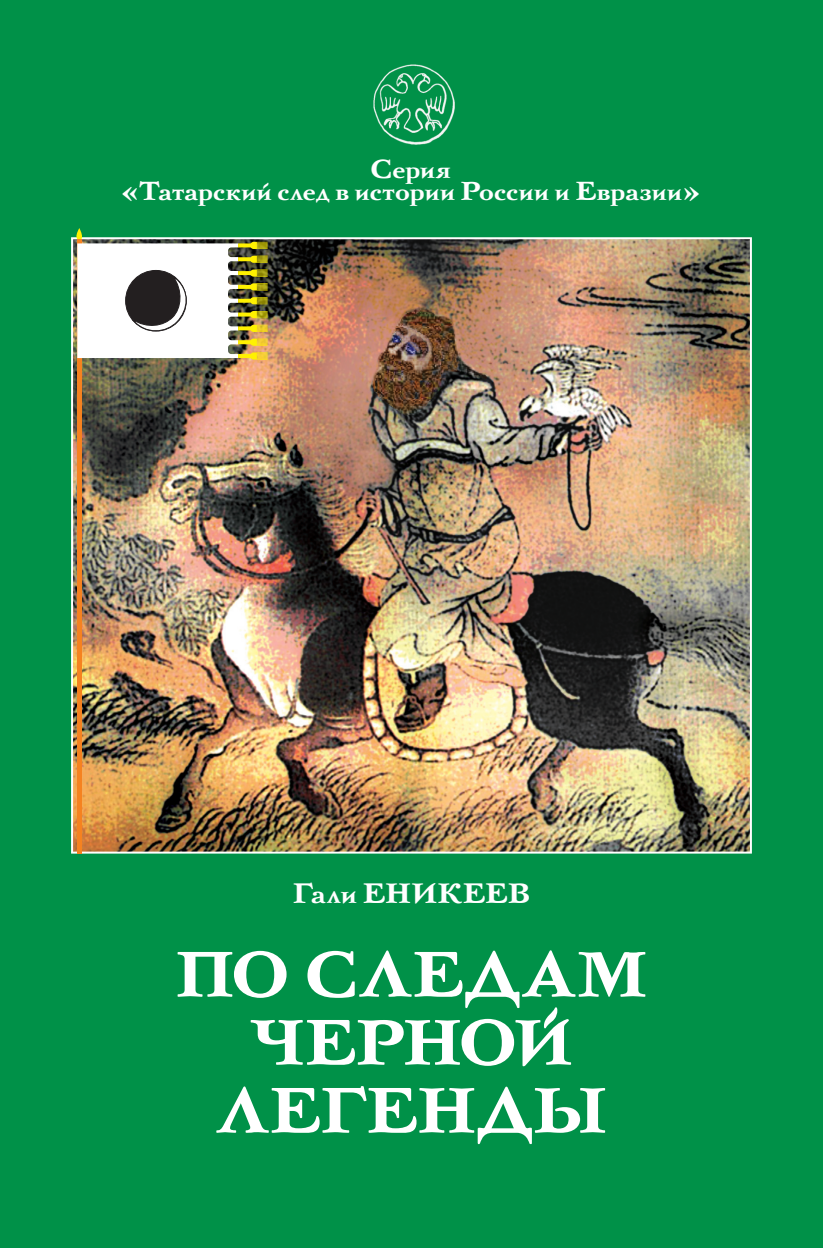
<style>
.page{position:relative;width:823px;height:1248px;background:#fff}
.page>*{position:absolute;margin:0;border:0;box-sizing:border-box;transform-origin:0 0}
.t1{font:700 64px/68px "Bazhanov C";letter-spacing:-.01em;color:#fff;text-align:center;scale:1.1 1}
.t2{font:700 28px "Bazhanov C";letter-spacing:-.01em;color:#fff;scale:1.1 1}
.t3{font:700 26px/22px "Bazhanov C";letter-spacing:-.005em;color:#fff;text-align:center;scale:1.1 1}
</style>
<div class="page">
<div style="left:0;top:0;width:822px;height:1247px;background:#009148"></div>
<img style="left:71px;top:237px;width:680px;height:616px">
<hr style="left:77px;top:239px;width:4px;height:614px;background:#f58220">
<svg style="left:76px;top:228px;width:191px;height:131px;background:#bac2ae"></svg>
<img style="left:373px;top:64px;width:81px;height:81px">
<p class="t3" style="left:120px;top:157px;width:530px">Серия<br>«Татарский след в истории России и Евразии»</p>
<p class="t2" style="left:292px;top:873px;width:217px">Гали ЕНИКЕЕВ</p>
<h1 class="t1" style="left:175px;top:938px;width:431px">ПО СЛЕДАМ<br>ЧЕРНОЙ<br>ЛЕГЕНДЫ</h1>
</div>
